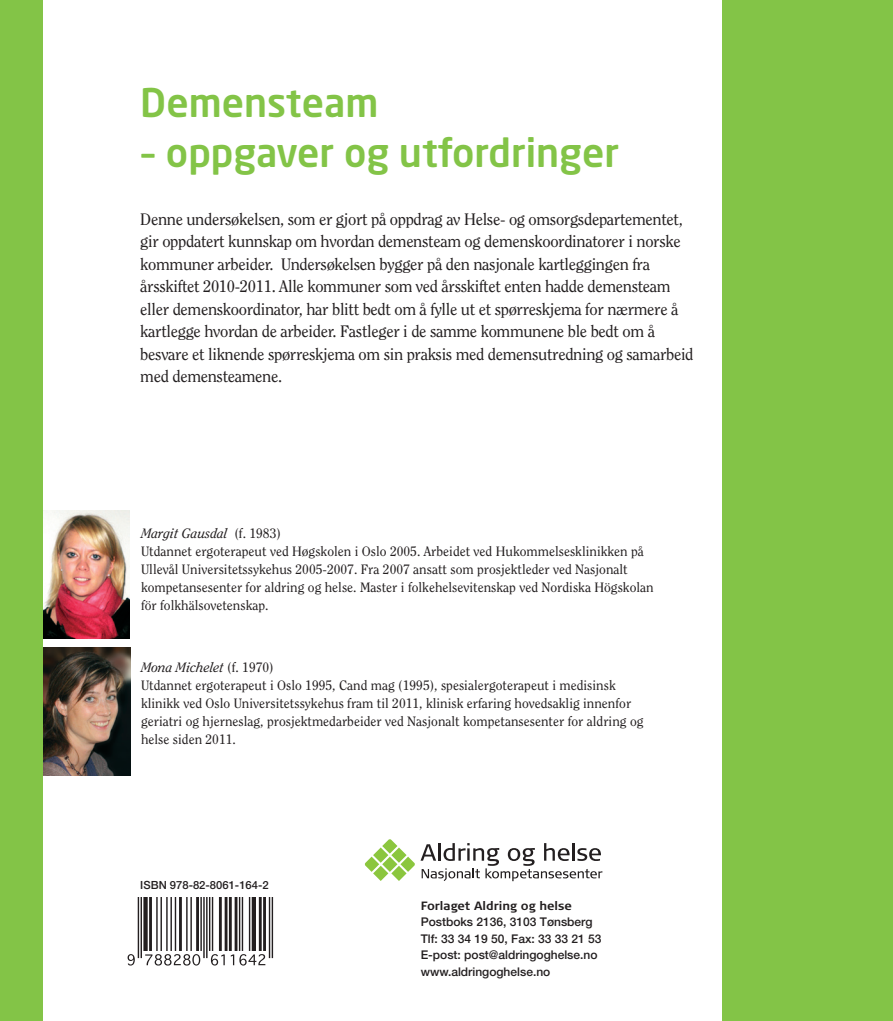
<style>
.page{position:relative;width:893px;height:1021px;background:#fff}
.page>*{position:absolute;margin:0;border:0;box-sizing:border-box;transform-origin:0 0}
.t1{font:500 39px "Neo Sans";color:#83c447}
.t2{font:16.5px/22.5px "Clearface";letter-spacing:-.02em;color:#231f20}
.t3{font:13.5px/18px "Clearface";color:#231f20}
.t4{font:500 12px/16.5px "Helvetica Neue";color:#231f20}
.t5{font:700 12px "Signa Column";color:#231f20}
.t6{font:500 11.25px "Helvetica Neue";color:#231f20}
.s1{font-style:italic}
</style>
<div class="page">
<img style="left:43px;top:510px;width:86px;height:128px">
<img style="left:43px;top:647px;width:87px;height:129px">
<div style="left:723px;top:0;width:170px;height:1020px;background:#83c447"></div>
<div style="left:0;top:0;width:43px;height:1020px;background:#83c447"></div>
<svg style="left:364px;top:839px;width:238px;height:43px"></svg>
<hr style="left:272px;top:897px;width:1px;height:61px;background:#231f20">
<hr style="left:269px;top:897px;width:1px;height:61px;background:#231f20">
<hr style="left:265px;top:897px;width:1px;height:53px;background:#231f20">
<hr style="left:263px;top:897px;width:2px;height:53px;background:#231f20">
<hr style="left:260px;top:897px;width:2px;height:53px;background:#231f20">
<hr style="left:259px;top:897px;width:1px;height:53px;background:#231f20">
<hr style="left:255px;top:897px;width:1px;height:53px;background:#231f20">
<hr style="left:253px;top:897px;width:2px;height:53px;background:#231f20">
<hr style="left:252px;top:897px;width:1px;height:53px;background:#231f20">
<hr style="left:249px;top:897px;width:1px;height:53px;background:#231f20">
<hr style="left:242px;top:897px;width:1px;height:53px;background:#231f20">
<hr style="left:239px;top:897px;width:1px;height:53px;background:#231f20">
<hr style="left:236px;top:897px;width:1px;height:53px;background:#231f20">
<hr style="left:235px;top:897px;width:1px;height:53px;background:#231f20">
<hr style="left:230px;top:897px;width:2px;height:53px;background:#231f20">
<hr style="left:229px;top:897px;width:1px;height:53px;background:#231f20">
<hr style="left:226px;top:897px;width:1px;height:53px;background:#231f20">
<hr style="left:225px;top:897px;width:1px;height:53px;background:#231f20">
<hr style="left:220px;top:897px;width:2px;height:53px;background:#231f20">
<hr style="left:219px;top:897px;width:1px;height:53px;background:#231f20">
<hr style="left:212px;top:897px;width:1px;height:53px;background:#231f20">
<hr style="left:209px;top:897px;width:1px;height:53px;background:#231f20">
<hr style="left:206px;top:897px;width:2px;height:61px;background:#231f20">
<hr style="left:203px;top:897px;width:2px;height:61px;background:#231f20">
<hr style="left:200px;top:897px;width:2px;height:53px;background:#231f20">
<hr style="left:198px;top:897px;width:1px;height:53px;background:#231f20">
<hr style="left:196px;top:897px;width:2px;height:53px;background:#231f20">
<hr style="left:190px;top:897px;width:2px;height:53px;background:#231f20">
<hr style="left:186px;top:897px;width:2px;height:53px;background:#231f20">
<hr style="left:180px;top:897px;width:2px;height:53px;background:#231f20">
<hr style="left:179px;top:897px;width:1px;height:53px;background:#231f20">
<hr style="left:175px;top:897px;width:1px;height:53px;background:#231f20">
<hr style="left:170px;top:897px;width:2px;height:53px;background:#231f20">
<hr style="left:166px;top:897px;width:2px;height:53px;background:#231f20">
<hr style="left:161px;top:897px;width:1px;height:53px;background:#231f20">
<hr style="left:156px;top:897px;width:2px;height:53px;background:#231f20">
<hr style="left:151px;top:897px;width:1px;height:53px;background:#231f20">
<hr style="left:149px;top:897px;width:2px;height:53px;background:#231f20">
<hr style="left:146px;top:897px;width:2px;height:53px;background:#231f20">
<hr style="left:145px;top:897px;width:1px;height:53px;background:#231f20">
<hr style="left:143px;top:897px;width:2px;height:53px;background:#231f20">
<hr style="left:141px;top:897px;width:1px;height:61px;background:#231f20">
<hr style="left:138px;top:897px;width:1px;height:61px;background:#231f20">
<svg style="left:128px;top:954px;width:7px;height:11px"></svg>
<svg style="left:145px;top:954px;width:55px;height:11px"></svg>
<svg style="left:211px;top:954px;width:14px;height:11px"></svg>
<svg style="left:231px;top:954px;width:34px;height:11px"></svg>
<h1 class="t1" style="left:140px;top:78px;width:240px">Demensteam</h1>
<h1 class="t1" style="left:140px;top:128px;width:480px">– oppgaver og utfordringer</h1>
<p class="t2" style="left:140px;top:207px;width:555px">Denne undersøkelsen, som er gjort på oppdrag av Helse- og omsorgsdepartementet, gir oppdatert kunnskap om hvordan demensteam og demenskoordinatorer i norske kommuner arbeider. Undersøkelsen bygger på den nasjonale kartleggingen fra årsskiftet 2010-2011. Alle kommuner som ved årsskiftet enten hadde demensteam eller demenskoordinator, har blitt bedt om å fylle ut et spørreskjema for nærmere å kartlegge hvordan de arbeider. Fastleger i de samme kommunene ble bedt om å besvare et liknende spørreskjema om sin praksis med demensutredning og samarbeid med demensteamene.</p>
<p class="t3" style="left:141px;top:523px;width:514px"><span class="s1">Margit Gausdal</span> (f. 1983)<br>Utdannet ergoterapeut ved Høgskolen i Oslo 2005. Arbeidet ved Hukommelsesklinikken på Ullevål Universitetssykehus 2005-2007. Fra 2007 ansatt som prosjektleder ved Nasjonalt kompetansesenter for aldring og helse. Master i folkehelsevitenskap ved Nordiska Högskolan för folkhälsovetenskap.</p>
<p class="t3" style="left:141px;top:658px;width:504px"><span class="s1">Mona Michelet</span> (f. 1970)<br>Utdannet ergoterapeut i Oslo 1995, Cand mag (1995), spesialergoterapeut i medisinsk klinikk ved Oslo Universitetssykehus fram til 2011, klinisk erfaring hovedsaklig innenfor geriatri og hjerneslag, prosjektmedarbeider ved Nasjonalt kompetansesenter for aldring og helse siden 2011.</p>
<p class="t6" style="left:140px;top:878px;width:130px">ISBN 978-82-8061-164-2</p>
<p class="t5" style="left:421px;top:898px;width:153px">Forlaget Aldring og helse</p>
<p class="t4" style="left:421px;top:913px;width:182px">Postboks 2136, 3103 Tønsberg<br>Tlf: 33 34 19 50, Fax: 33 33 21 53<br>E-post: post@aldringoghelse.no www.aldringoghelse.no</p>
</div>
